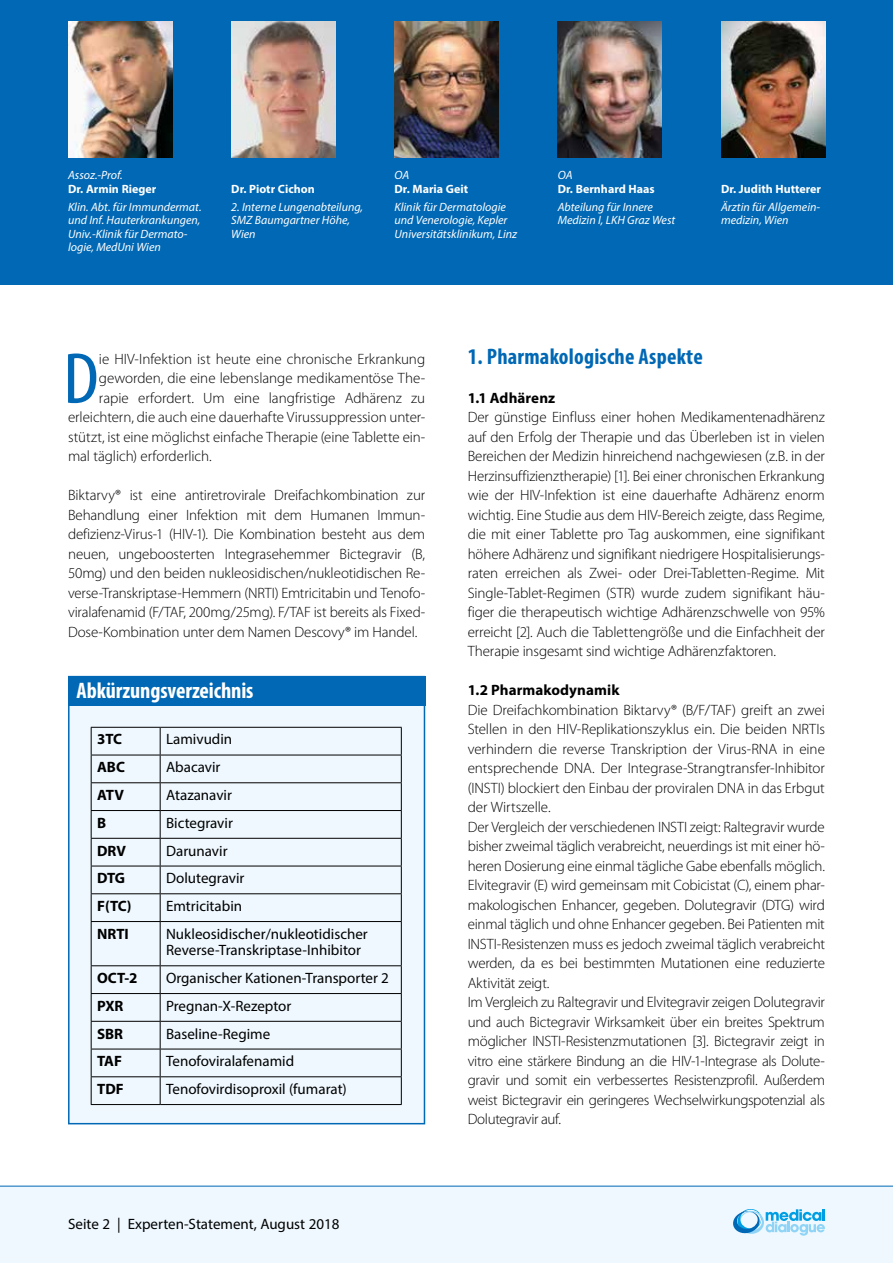
<style>
.page{position:relative;width:893px;height:1263px;background:#fff}
.page>*{position:absolute;margin:0;border:0;box-sizing:border-box;transform-origin:0 0}
.t1{font:condensed 72.9px "Myriad Pro";color:#0068b4;scale:1.1 1}
.t2{font:700 condensed 22.5px "Myriad Pro";letter-spacing:.01em;color:#0068b4}
.t3{font:700 condensed 22.5px "Myriad Pro";letter-spacing:-.005em;color:#fff}
.t4{font:300 15px/19.5px "Myriad Pro";letter-spacing:-.01em;color:#000;text-align:justify}
.t5{font:15px/16.5px "Myriad Pro";color:#000}
.t6{font:700 15px "Myriad Pro";color:#000}
.t7{font:italic 12px/13.5px "Myriad Pro";color:#fff}
.t8{font:700 12px "Myriad Pro";color:#fff}
</style>
<div class="page">
<div style="left:0;top:1186px;width:893px;height:77px;background:#eef8fe"></div>
<svg style="left:733px;top:1209px;width:92px;height:26px"></svg>
<hr style="left:0;top:1186px;width:893px;height:1px;background:#0068b4">
<div style="left:69px;top:677px;width:355px;height:447px;background:#eef8fe"></div>
<hr style="left:91px;top:727px;width:69px;height:1px;background:#000">
<hr style="left:160px;top:727px;width:242px;height:1px;background:#000">
<hr style="left:91px;top:755px;width:69px;height:1px;background:#000">
<hr style="left:160px;top:755px;width:242px;height:1px;background:#000">
<hr style="left:91px;top:782px;width:69px;height:1px;background:#000">
<hr style="left:160px;top:782px;width:242px;height:1px;background:#000">
<hr style="left:91px;top:810px;width:69px;height:1px;background:#000">
<hr style="left:160px;top:810px;width:242px;height:1px;background:#000">
<hr style="left:91px;top:838px;width:69px;height:1px;background:#000">
<hr style="left:160px;top:838px;width:242px;height:1px;background:#000">
<hr style="left:91px;top:866px;width:69px;height:1px;background:#000">
<hr style="left:160px;top:866px;width:242px;height:1px;background:#000">
<hr style="left:91px;top:893px;width:69px;height:1px;background:#000">
<hr style="left:160px;top:893px;width:242px;height:1px;background:#000">
<hr style="left:91px;top:921px;width:69px;height:1px;background:#000">
<hr style="left:160px;top:921px;width:242px;height:1px;background:#000">
<hr style="left:91px;top:965px;width:69px;height:1px;background:#000">
<hr style="left:160px;top:965px;width:242px;height:1px;background:#000">
<hr style="left:91px;top:993px;width:69px;height:1px;background:#000">
<hr style="left:160px;top:993px;width:242px;height:1px;background:#000">
<hr style="left:91px;top:1021px;width:69px;height:1px;background:#000">
<hr style="left:160px;top:1021px;width:242px;height:1px;background:#000">
<hr style="left:91px;top:1049px;width:69px;height:1px;background:#000">
<hr style="left:160px;top:1049px;width:242px;height:1px;background:#000">
<hr style="left:91px;top:1076px;width:69px;height:1px;background:#000">
<hr style="left:160px;top:1076px;width:242px;height:1px;background:#000">
<hr style="left:91px;top:1104px;width:69px;height:1px;background:#000">
<hr style="left:160px;top:1104px;width:242px;height:1px;background:#000">
<svg style="left:91px;top:728px;width:1px;height:193px"></svg>
<hr style="left:91px;top:922px;width:1px;height:43px;background:#000">
<svg style="left:91px;top:966px;width:1px;height:138px"></svg>
<svg style="left:160px;top:728px;width:1px;height:193px"></svg>
<svg style="left:401px;top:728px;width:1px;height:193px"></svg>
<hr style="left:160px;top:922px;width:1px;height:43px;background:#000">
<hr style="left:401px;top:922px;width:1px;height:43px;background:#000">
<svg style="left:160px;top:966px;width:1px;height:138px"></svg>
<svg style="left:401px;top:966px;width:1px;height:138px"></svg>
<div style="left:68px;top:676px;width:357px;height:448px;border:2px solid #0068b4"></div>
<div style="left:68px;top:676px;width:357px;height:30px;background:#0068b4"></div>
<div style="left:0;top:0;width:893px;height:285px;background:#0068b4"></div>
<img style="left:68px;top:21px;width:104px;height:137px">
<img style="left:394px;top:21px;width:105px;height:137px">
<img style="left:558px;top:21px;width:104px;height:137px">
<img style="left:231px;top:21px;width:104px;height:137px">
<img style="left:721px;top:21px;width:104px;height:137px">
<p class="t7" style="left:68px;top:168px;width:56px">Assoz.-Prof.</p>
<p class="t8" style="left:68px;top:181px;width:90px">Dr. Armin Rieger</p>
<p class="t7" style="left:68px;top:200px;width:135px">Klin. Abt. für Immundermat. und Inf. Hauterkrankungen,<br>Univ.-Klinik für Dermato&shy;logie, MedUni Wien</p>
<p class="t8" style="left:231px;top:181px;width:85px">Dr. Piotr Cichon</p>
<p class="t7" style="left:231px;top:200px;width:133px">2. Interne Lungenabteilung,<br>SMZ Baumgartner Höhe,<br>Wien</p>
<p class="t7" style="left:394px;top:168px;width:16px">OA</p>
<p class="t8" style="left:394px;top:181px;width:75px">Dr. Maria Geit</p>
<p class="t7" style="left:394px;top:200px;width:124px">Klinik für Dermatologie und Venerologie, Kepler<br>Universitätsklinikum, Linz</p>
<p class="t7" style="left:558px;top:168px;width:16px">OA</p>
<p class="t8" style="left:558px;top:181px;width:99px">Dr. Bernhard Haas</p>
<p class="t7" style="left:558px;top:200px;width:119px">Abteilung für Innere<br>Medizin I, LKH Graz West</p>
<p class="t8" style="left:721px;top:181px;width:102px">Dr. Judith Hutterer</p>
<p class="t7" style="left:721px;top:200px;width:100px">Ärztin für Allgemein&shy;medizin, Wien</p>
<h1 class="t1" style="left:63px;top:335px;width:34px">D</h1>
<p class="t4" style="left:99px;top:349px;width:328px">ie HIV-Infektion ist heute eine chronische Erkrankung</p>
<p class="t4" style="left:99px;top:369px;width:328px">geworden, die eine lebenslange medikamentöse The-</p>
<p class="t4" style="left:99px;top:388px;width:328px">rapie erfordert. Um eine langfristige Adhärenz zu</p>
<p class="t4" style="left:68px;top:408px;width:359px">erleichtern, die auch eine dauerhafte Virussuppression unter-</p>
<p class="t4" style="left:68px;top:427px;width:359px">stützt, ist eine möglichst einfache Therapie (eine Tablette ein-</p>
<p class="t4" style="left:68px;top:447px;width:145px">mal täglich) erforderlich.</p>
<p class="t4" style="left:68px;top:486px;width:359px">Biktarvy® ist eine antiretrovirale Dreifachkombination zur Behandlung einer Infektion mit dem Humanen Immun&shy;defizienz-Virus-1 (HIV-1). Die Kombination besteht aus dem neuen, ungeboosterten Integrasehemmer Bictegravir (B, 50mg) und den beiden nukleosidischen/nukleotidischen Re&shy;verse-Transkriptase-Hemmern (NRTI) Emtricitabin und Tenofo&shy;viralafenamid (F/TAF, 200mg/25mg). F/TAF ist bereits als Fixed-Dose-Kombination unter dem Namen Descovy® im Handel.</p>
<h2 class="t3" style="left:77px;top:676px;width:179px">Abkürzungsverzeichnis</h2>
<p class="t6" style="left:97px;top:730px;width:27px">3TC</p>
<p class="t5" style="left:166px;top:731px;width:68px">Lamivudin</p>
<p class="t6" style="left:97px;top:757px;width:29px">ABC</p>
<p class="t5" style="left:166px;top:759px;width:56px">Abacavir</p>
<p class="t6" style="left:97px;top:785px;width:28px">ATV</p>
<p class="t5" style="left:166px;top:786px;width:67px">Atazanavir</p>
<p class="t6" style="left:97px;top:813px;width:11px">B</p>
<p class="t5" style="left:166px;top:814px;width:68px">Bictegravir</p>
<p class="t6" style="left:97px;top:841px;width:30px">DRV</p>
<p class="t5" style="left:166px;top:842px;width:63px">Darunavir</p>
<p class="t6" style="left:97px;top:868px;width:30px">DTG</p>
<p class="t5" style="left:166px;top:870px;width:80px">Dolutegravir</p>
<p class="t6" style="left:97px;top:896px;width:36px">F(TC)</p>
<p class="t5" style="left:166px;top:897px;width:78px">Emtricitabin</p>
<p class="t6" style="left:97px;top:924px;width:33px">NRTI</p>
<p class="t5" style="left:166px;top:925px;width:203px">Nukleosidischer/nukleotidischer<br>Reverse-Transkriptase-Inhibitor</p>
<p class="t6" style="left:97px;top:968px;width:42px">OCT-2</p>
<p class="t5" style="left:166px;top:969px;width:224px">Organischer Kationen-Transporter 2</p>
<p class="t6" style="left:97px;top:996px;width:28px">PXR</p>
<p class="t5" style="left:166px;top:997px;width:127px">Pregnan-X-Rezeptor</p>
<p class="t6" style="left:97px;top:1024px;width:28px">SBR</p>
<p class="t5" style="left:166px;top:1025px;width:106px">Baseline-Regime</p>
<p class="t6" style="left:97px;top:1051px;width:26px">TAF</p>
<p class="t5" style="left:166px;top:1053px;width:130px">Tenofoviralafenamid</p>
<p class="t6" style="left:97px;top:1079px;width:28px">TDF</p>
<p class="t5" style="left:166px;top:1080px;width:182px">Tenofovirdisoproxil (fumarat)</p>
<p class="t5" style="left:68px;top:1215px;width:273px">Seite 2 | Experten-Statement, August 2018</p>
<h2 class="t2" style="left:468px;top:342px;width:237px">1. Pharmakologische Aspekte</h2>
<p class="t6" style="left:468px;top:388px;width:89px">1.1 Adhärenz</p>
<p class="t4" style="left:468px;top:408px;width:359px">Der günstige Einfluss einer hohen Medikamentenadhärenz auf den Erfolg der Therapie und das Überleben ist in vielen Bereichen der Medizin hinreichend nachgewiesen (z.B. in der Herzinsuffizienztherapie) [1]. Bei einer chronischen Erkrankung wie der HIV-Infektion ist eine dauerhafte Adhärenz enorm wichtig. Eine Studie aus dem HIV-Bereich zeigte, dass Regime, die mit einer Tablette pro Tag auskommen, eine signifikant höhere Adhärenz und signifikant niedrigere Hospitalisierungs&shy;raten erreichen als Zwei- oder Drei-Tabletten-Regime. Mit Single-Tablet-Regimen (STR) wurde zudem signifikant häu&shy;figer die therapeutisch wichtige Adhärenzschwelle von 95% erreicht [2]. Auch die Tablettengröße und die Einfachheit der Therapie insgesamt sind wichtige Adhärenzfaktoren.</p>
<p class="t6" style="left:468px;top:680px;width:153px">1.2 Pharmakodynamik</p>
<p class="t4" style="left:468px;top:700px;width:359px;text-align:left">Die Dreifachkombination Biktarvy® (B/F/TAF) greift an zwei Stellen in den HIV-Replikationszyklus ein. Die beiden NRTIs verhindern die reverse Transkription der Virus-RNA in eine entsprechende DNA. Der Integrase-Strangtransfer-Inhibitor (INSTI) blockiert den Einbau der proviralen DNA in das Erbgut der Wirtszelle.<br>Der Vergleich der verschiedenen INSTI zeigt: Raltegravir wurde bisher zweimal täglich verabreicht, neuerdings ist mit einer hö&shy;heren Dosierung eine einmal tägliche Gabe ebenfalls möglich.<br>Elvitegravir (E) wird gemeinsam mit Cobicistat (C), einem phar&shy;makologischen Enhancer, gegeben. Dolutegravir (DTG) wird einmal täglich und ohne Enhancer gegeben. Bei Patienten mit INSTI-Resistenzen muss es jedoch zweimal täglich verabreicht werden, da es bei bestimmten Mutationen eine reduzierte Aktivität zeigt.<br>Im Vergleich zu Raltegravir und Elvitegravir zeigen Dolutegravir und auch Bictegravir Wirksamkeit über ein breites Spektrum möglicher INSTI-Resistenzmutationen [3]. Bictegravir zeigt in vitro eine stärkere Bindung an die HIV-1-Integrase als Dolute&shy;gravir und somit ein verbessertes Resistenzprofil. Außerdem weist Bictegravir ein geringeres Wechselwirkungspotenzial als Dolutegravir auf.</p>
</div>
